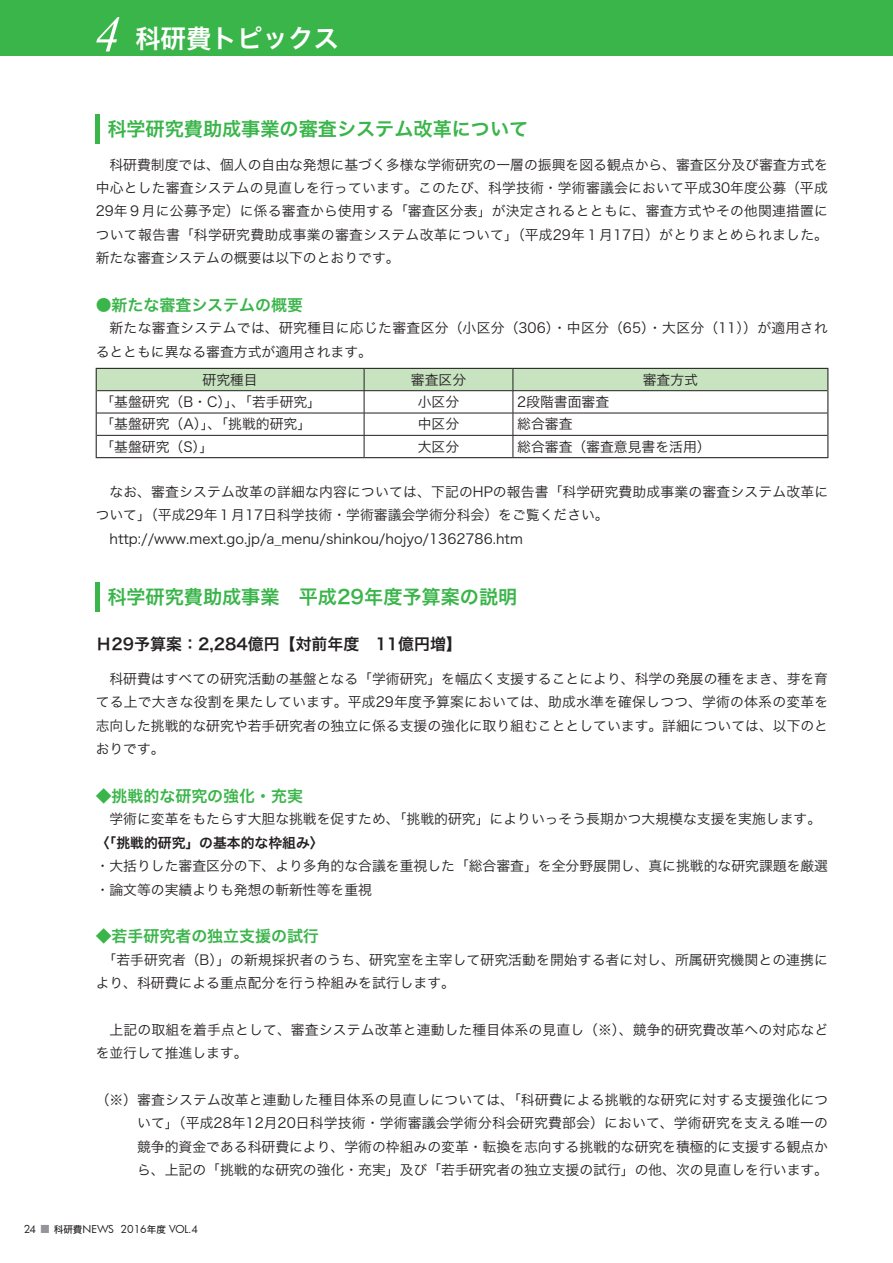
<style>
.page{position:relative;width:893px;height:1263px;background:#fff}
.page>*{position:absolute;margin:0;border:0;box-sizing:border-box;transform-origin:0 0}
.t1{font:25.5px "Hira Kaku Std N W6";color:#fff}
.t2{font:19.2px "Hira Kaku Std N W6";color:#3ab54a}
.t3{font:15.9px "Hira Kaku Std N W6";color:#3ab54a}
.t4{font:15.9px "Hira Kaku Std N W6";color:#231f20}
.t5{font:13.8px/23.4px "Hira Kaku Std N W3";color:#231f20}
.t6{font:13.8px/23.4px "Hira Kaku Std N W3";letter-spacing:.025em;color:#231f20}
.t7{font:10.65px "Futura";color:#231f20}
.s1{font-family:"Times New Roman";font-style:italic;font-size:51px}
.s2{font-family:"Hira Kaku Std N W6"}
.s3{font-family:"Hira Kaku Std N W5";color:#939598}
.s4{font-family:"Hira Kaku Std N W5";font-size:9.6px}
</style>
<div class="page">
<svg style="left:96px;top:368px;width:732px;height:89px"></svg>
<hr style="left:96px;top:457px;width:268px;height:1px;background:#231f20">
<hr style="left:364px;top:457px;width:149px;height:1px;background:#231f20">
<hr style="left:513px;top:457px;width:315px;height:1px;background:#231f20">
<hr style="left:96px;top:114px;width:4px;height:30px;background:#3ab54a">
<hr style="left:96px;top:582px;width:4px;height:30px;background:#3ab54a">
<div style="left:0;top:0;width:893px;height:55px;background:#3ab54a"></div>
<p class="t1" style="left:95px;top:19px;width:246px"><span class="s1">4</span> 科研費トピックス</p>
<p class="t2" style="left:107px;top:114px;width:422px">科学研究費助成事業の審査システム改革について</p>
<p class="t5" style="left:96px;top:152px;width:734px;text-align:justify">　科研費制度では、個人の自由な発想に基づく多様な学術研究の一層の振興を図る観点から、審査区分及び審査方式を中心とした審査システムの見直しを行っています。このたび、科学技術・学術審議会において平成30年度公募（平成29年９月に公募予定）に係る審査から使用する「審査区分表」が決定されるとともに、審査方式やその他関連措置について報告書「科学研究費助成事業の審査システム改革について」（平成29年１月17日）がとりまとめられました。新たな審査システムの概要は以下のとおりです。</p>
<p class="t3" style="left:96px;top:292px;width:209px">●新たな審査システムの概要</p>
<p class="t6" style="left:96px;top:316px;width:734px">　新たな審査システムでは、研究種目に応じた審査区分（小区分（306）・中区分（65）・大区分（11））が適用されるとともに異なる審査方式が適用されます。</p>
<p class="t5" style="left:202px;top:368px;width:57px">研究種目</p>
<p class="t5" style="left:411px;top:368px;width:57px">審査区分</p>
<p class="t5" style="left:643px;top:368px;width:57px">審査方式</p>
<p class="t5" style="left:100px;top:390px;width:222px">「基盤研究（B・C）」、「若手研究」</p>
<p class="t5" style="left:418px;top:390px;width:43px">小区分</p>
<p class="t5" style="left:517px;top:390px;width:93px">2段階書面審査</p>
<p class="t5" style="left:100px;top:412px;width:212px">「基盤研究（A）」、「挑戦的研究」</p>
<p class="t5" style="left:418px;top:412px;width:43px">中区分</p>
<p class="t5" style="left:517px;top:412px;width:57px">総合審査</p>
<p class="t5" style="left:100px;top:435px;width:114px">「基盤研究（S）」</p>
<p class="t5" style="left:418px;top:435px;width:43px">大区分</p>
<p class="t5" style="left:517px;top:435px;width:195px">総合審査（審査意見書を活用）</p>
<p class="t5" style="left:96px;top:480px;width:734px">　なお、審査システム改革の詳細な内容については、下記のHPの報告書「科学研究費助成事業の審査システム改革について」（平成29年１月17日科学技術・学術審議会学術分科会）をご覧ください。　http://www.mext.go.jp/a_menu/shinkou/hojyo/1362786.htm</p>
<p class="t2" style="left:107px;top:582px;width:411px">科学研究費助成事業　平成29年度予算案の説明</p>
<p class="t4" style="left:96px;top:631px;width:368px">Ｈ29予算案：2,284億円【対前年度　11億円増】</p>
<p class="t5" style="left:96px;top:667px;width:734px;text-align:justify">　科研費はすべての研究活動の基盤となる「学術研究」を幅広く支援することにより、科学の発展の種をまき、芽を育てる上で大きな役割を果たしています。平成29年度予算案においては、助成水準を確保しつつ、学術の体系の変革を志向した挑戦的な研究や若手研究者の独立に係る支援の強化に取り組むこととしています。詳細については、以下のとおりです。</p>
<p class="t3" style="left:96px;top:783px;width:209px">◆挑戦的な研究の強化・充実</p>
<p class="t5" style="left:96px;top:807px;width:734px">　学術に変革をもたらす大胆な挑戦を促すため、「挑戦的研究」によりいっそう長期かつ大規模な支援を実施します。<span class="s2">〈「挑戦的研究」の基本的な枠組み〉<br></span>・大括りした審査区分の下、より多角的な合議を重視した「総合審査」を全分野展開し、真に挑戦的な研究課題を厳選・論文等の実績よりも発想の斬新性等を重視</p>
<p class="t3" style="left:96px;top:924px;width:225px">◆若手研究者の独立支援の試行</p>
<p class="t5" style="left:96px;top:948px;width:734px">　「若手研究者（B）」の新規採択者のうち、研究室を主宰して研究活動を開始する者に対し、所属研究機関との連携により、科研費による重点配分を行う枠組みを試行します。</p>
<p class="t5" style="left:96px;top:1018px;width:734px">　上記の取組を着手点として、審査システム改革と連動した種目体系の見直し（※）、競争的研究費改革への対応などを並行して推進します。</p>
<p class="t5" style="left:137px;top:1088px;width:693px;text-align:justify;text-indent:-41px">（※）審査システム改革と連動した種目体系の見直しについては、「科研費による挑戦的な研究に対する支援強化について」（平成28年12月20日科学技術・学術審議会学術分科会研究費部会）において、学術研究を支える唯一の競争的資金である科研費により、学術の枠組みの変革・転換を志向する挑戦的な研究を積極的に支援する観点から、上記の「挑戦的な研究の強化・充実」及び「若手研究者の独立支援の試行」の他、次の見直しを行います。</p>
<p class="t7" style="left:24px;top:1222px;width:176px">24 <span class="s3">■</span> <span class="s4">科研費</span>NEWS 2016<span class="s4">年度</span> VOL.4</p>
</div>
